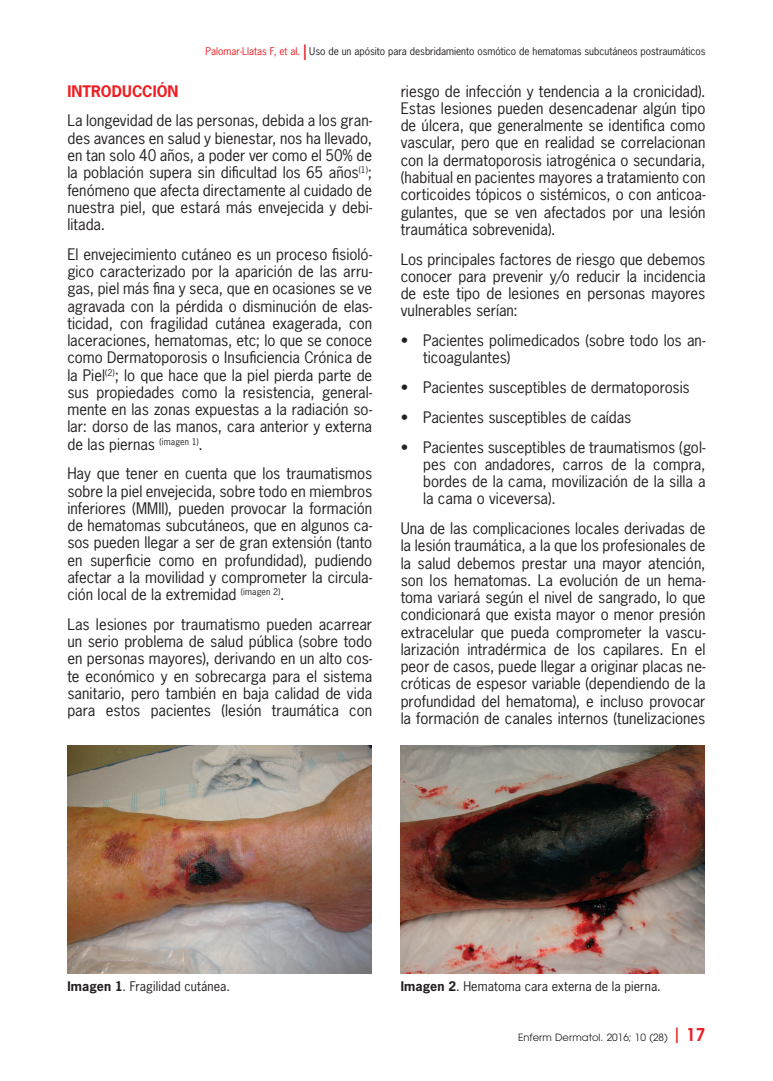
<style>
.page{position:relative;width:773px;height:1081px;background:#fff}
.page>*{position:absolute;margin:0;border:0;box-sizing:border-box;transform-origin:0 0}
.t1{font:600 17.5px "Avant Garde";color:#ee1d23}
.t2{font:15px/17.2px "News Gothic Std";color:#231f20;text-align:justify}
.t3{font:700 15px "News Gothic Std";letter-spacing:.005em;color:#ee1d23}
.t4{font:12.5px "News Gothic Std";letter-spacing:.01em;color:#231f20}
.t5{font:10px "News Gothic Std";color:#231f20}
.t6{font:10px "Avant Garde";color:#231f20}
.t7{font:10px "News Gothic Std";color:#ee1d23}
.s1{font-weight:700}
</style>
<div class="page">
<img style="left:67px;top:745px;width:304px;height:228px">
<img style="left:400px;top:745px;width:304px;height:228px">
<p class="t7" style="left:205px;top:45px;width:96px">Palomar-Llatas F, et al.</p>
<p class="t5" style="left:309px;top:45px;width:398px">Uso de un apósito para desbridamiento osmótico de hematomas subcutáneos postraumáticos</p>
<p class="t3" style="left:67px;top:81px;width:113px">INTRODUCCIóN</p>
<p class="t2" style="left:67px;top:112px;width:306px">La longevidad de las personas, debida a los gran&shy;des avances en salud y bienestar, nos ha llevado, en tan solo 40 años, a poder ver como el 50% de la población supera sin dificultad los 65 años<sup>(1)</sup>; fenómeno que afecta directamente al cuidado de nuestra piel, que estará más envejecida y debi&shy;litada.</p>
<p class="t2" style="left:67px;top:245px;width:306px">El envejecimiento cutáneo es un proceso fisioló&shy;gico caracterizado por la aparición de las arru&shy;gas, piel más fina y seca, que en ocasiones se ve agravada con la pérdida o disminución de elas&shy;ticidad, con fragilidad cutánea exagerada, con laceraciones, hematomas, etc; lo que se conoce como Dermatoporosis o Insuficiencia Crónica de la Piel<sup>(2)</sup>; lo que hace que la piel pierda parte de sus propiedades como la resistencia, general&shy;mente en las zonas expuestas a la radiación so&shy;lar: dorso de las manos, cara anterior y externa de las piernas <sup>(imagen</sup> <sup>1)</sup>.</p>
<p class="t2" style="left:67px;top:465px;width:306px">Hay que tener en cuenta que los traumatismos sobre la piel envejecida, sobre todo en miembros inferiores (MMII), pueden provocar la formación de hematomas subcutáneos, que en algunos ca&shy;sos pueden llegar a ser de gran extensión (tanto en superficie como en profundidad), pudiendo afectar a la movilidad y comprometer la circula&shy;ción local de la extremidad <sup>(imagen</sup> <sup>2)</sup>.</p>
<p class="t2" style="left:67px;top:615px;width:306px">Las lesiones por traumatismo pueden acarrear un serio problema de salud pública (sobre todo en personas mayores), derivando en un alto cos&shy;te económico y en sobrecarga para el sistema sanitario, pero también en baja calidad de vida para estos pacientes (lesión traumática con</p>
<p class="t2" style="left:400px;top:82px;width:306px">riesgo de infección y tendencia a la cronicidad).<br>Estas lesiones pueden desencadenar algún tipo de úlcera, que generalmente se identifica como vascular, pero que en realidad se correlacionan con la dermatoporosis iatrogénica o secundaria, (habitual en pacientes mayores a tratamiento con corticoides tópicos o sistémicos, o con anticoa&shy;gulantes, que se ven afectados por una lesión traumática sobrevenida).</p>
<p class="t2" style="left:400px;top:250px;width:306px">Los principales factores de riesgo que debemos conocer para prevenir y/o reducir la incidencia de este tipo de lesiones en personas mayores vulnerables serían:</p>
<p class="t2" style="left:423px;top:332px;width:284px;text-indent:-22px">• Pacientes polimedicados (sobre todo los an&shy;ticoagulantes)</p>
<p class="t2" style="left:400px;top:379px;width:290px">• Pacientes susceptibles de dermatoporosis</p>
<p class="t2" style="left:400px;top:408px;width:232px">• Pacientes susceptibles de caídas</p>
<p class="t2" style="left:423px;top:438px;width:284px;text-indent:-22px">• Pacientes susceptibles de traumatismos (gol&shy;pes con andadores, carros de la compra, bordes de la cama, movilización de la silla a la cama o viceversa).</p>
<p class="t2" style="left:400px;top:520px;width:306px">Una de las complicaciones locales derivadas de la lesión traumática, a la que los profesionales de la salud debemos prestar una mayor atención, son los hematomas. La evolución de un hema&shy;toma variará según el nivel de sangrado, lo que condicionará que exista mayor o menor presión extracelular que pueda comprometer la vascu&shy;larización intradérmica de los capilares. En el peor de casos, puede llegar a originar placas ne&shy;cróticas de espesor variable (dependiendo de la profundidad del hematoma), e incluso provocar la formación de canales internos (tunelizaciones</p>
<p class="t4" style="left:67px;top:978px;width:164px"><span class="s1">Imagen 1</span>. Fragilidad cutánea.</p>
<p class="t4" style="left:400px;top:978px;width:262px"><span class="s1">Imagen 2</span>. Hematoma cara externa de la pierna.</p>
<p class="t6" style="left:518px;top:1032px;width:151px">Enferm Dermatol. 2016; 10 (28)</p>
<p class="t1" style="left:675px;top:1023px;width:32px">❘ 17</p>
</div>
